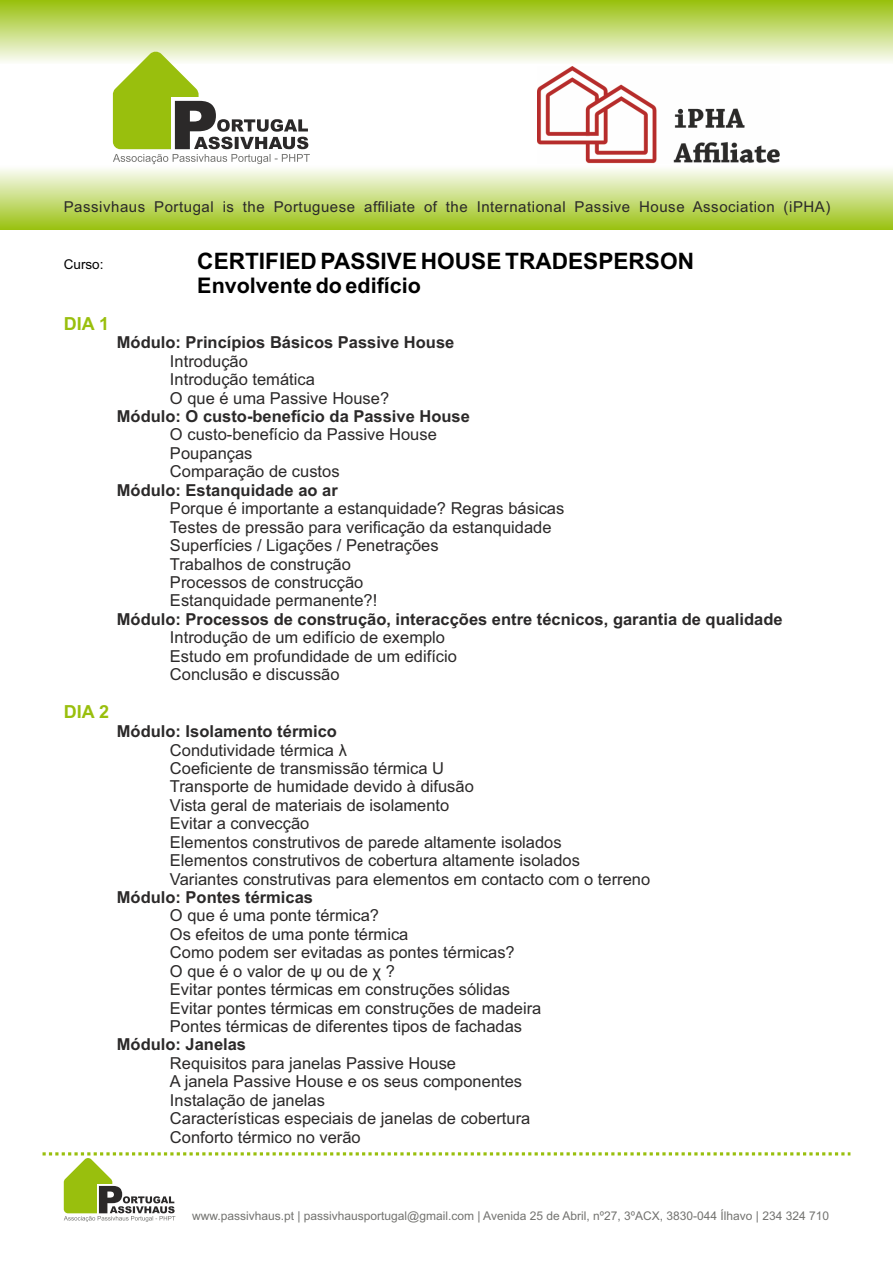
<style>
.page{position:relative;width:893px;height:1263px;background:#fff}
.page>*{position:absolute;margin:0;border:0;box-sizing:border-box;transform-origin:0 0}
.t1{font:700 22.65px "Arial";color:#000}
.t2{font:700 21.6px "Arial";color:#000}
.t3{font:700 18px "Arial";color:#99bf0d}
.t4{font:16.5px/18.5px "Arial";color:#2b2929}
.t5{font:700 16.5px "Arial";color:#2b2929}
.t6{font:15px "Arial";letter-spacing:.035em;color:#2b2929}
.t7{font:13.5px "Arial";color:#000}
.t8{font:12px "Arial";color:#737370}
</style>
<div class="page">
<div style="left:0;top:0;width:893px;height:64px;background:linear-gradient(to bottom,#98c00b,#fafcf5)"></div>
<div style="left:0;top:166px;width:893px;height:64px;background:linear-gradient(to bottom,#fdfefc,#9bc213)"></div>
<img style="left:538px;top:66px;width:242px;height:97px">
<svg style="left:113px;top:51px;width:197px;height:113px"></svg>
<svg style="left:43px;top:1152px;width:807px;height:70px"></svg>
<p class="t6" style="left:64px;top:201px;width:768px">Passivhaus Portugal is the Portuguese affiliate of the International Passive House Association (iPHA)</p>
<p class="t7" style="left:64px;top:259px;width:41px">Curso:</p>
<h1 class="t1" style="left:197px;top:252px;width:498px">CERTIFIED PASSIVE HOUSE TRADESPERSON</h1>
<h2 class="t2" style="left:197px;top:277px;width:225px">Envolvente do edifício</h2>
<p class="t3" style="left:64px;top:316px;width:47px">DIA 1</p>
<p class="t5" style="left:117px;top:336px;width:339px">Módulo: Princípios Básicos Passive House</p>
<p class="t4" style="left:170px;top:353px;width:221px">Introdução<br>Introdução temática<br>O que é uma Passive House?</p>
<p class="t5" style="left:117px;top:410px;width:355px">Módulo: O custo-benefício da Passive House</p>
<p class="t4" style="left:170px;top:427px;width:268px">O custo-benefício da Passive House<br>Poupanças<br>Comparação de custos</p>
<p class="t5" style="left:117px;top:484px;width:222px">Módulo: Estanquidade ao ar</p>
<p class="t4" style="left:170px;top:501px;width:396px">Porque é importante a estanquidade? Regras básicas Testes de pressão para verificação da estanquidade Superfícies / Ligações / Penetrações<br>Trabalhos de construção<br>Processos de construcção<br>Estanquidade permanente?!</p>
<p class="t5" style="left:117px;top:613px;width:667px">Módulo: Processos de construção, interacções entre técnicos, garantia de qualidade</p>
<p class="t4" style="left:170px;top:630px;width:289px">Introdução de um edifício de exemplo<br>Estudo em profundidade de um edifício<br>Conclusão e discussão</p>
<p class="t3" style="left:64px;top:705px;width:47px">DIA 2</p>
<p class="t5" style="left:117px;top:725px;width:222px">Módulo: Isolamento térmico</p>
<p class="t4" style="left:170px;top:742px;width:482px">Condutividade térmica λ<br>Coeficiente de transmissão térmica U<br>Transporte de humidade devido à difusão<br>Vista geral de materiais de isolamento<br>Evitar a convecção<br>Elementos construtivos de parede altamente isolados<br>Elementos construtivos de cobertura altamente isolados Variantes construtivas para elementos em contacto com o terreno</p>
<p class="t5" style="left:117px;top:891px;width:198px">Módulo: Pontes térmicas</p>
<p class="t4" style="left:170px;top:908px;width:373px">O que é uma ponte térmica?<br>Os efeitos de uma ponte térmica<br>Como podem ser evitadas as pontes térmicas?<br>O que é o valor de ψ ou de χ ?<br>Evitar pontes térmicas em construções sólidas Evitar pontes térmicas em construções de madeira Pontes térmicas de diferentes tipos de fachadas</p>
<p class="t5" style="left:117px;top:1038px;width:131px">Módulo: Janelas</p>
<p class="t4" style="left:170px;top:1055px;width:362px">Requisitos para janelas Passive House<br>A janela Passive House e os seus componentes Instalação de janelas<br>Características especiais de janelas de cobertura Conforto térmico no verão</p>
<p class="t8" style="left:192px;top:1212px;width:639px">www.passivhaus.pt | passivhausportugal@gmail.com | Avenida 25 de Abril, nº27, 3ºACX, 3830-044 Ílhavo | 234 324 710</p>
</div>
